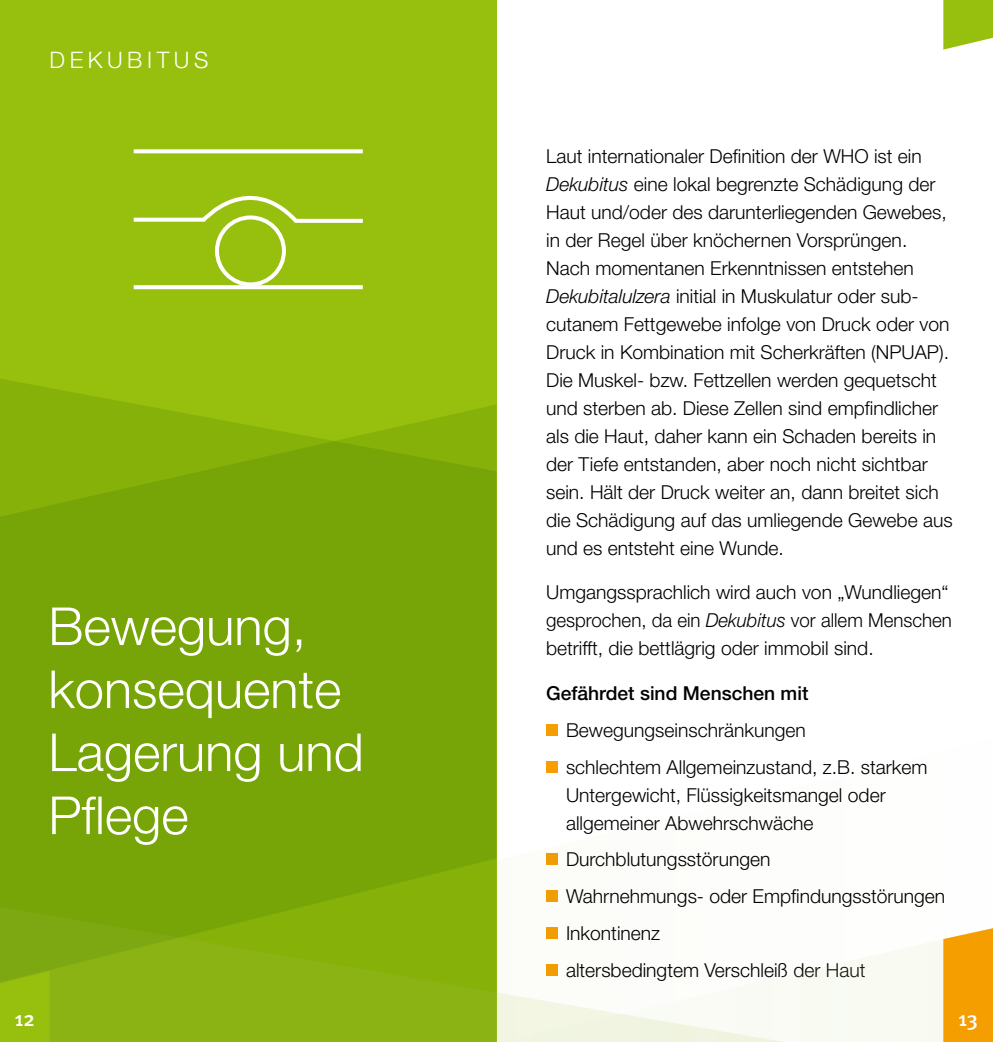
<style>
.page{position:relative;width:993px;height:1042px;background:#fff}
.page>*{position:absolute;margin:0;border:0;box-sizing:border-box;transform-origin:0 0}
.t1{font:300 52.5px/63px "Helvetica Neue";color:#fff}
.t2{font:300 22.75px "Helvetica Neue";letter-spacing:.2em;color:#fff}
.t3{font:500 21px "Meta Plus";color:#fff}
.t4{font:300 19.25px/28px "Helvetica Neue";color:#000}
.t5{font:500 19.25px "Helvetica Neue";color:#000}
.s1{font-style:italic}
</style>
<div class="page">
<div style="left:546px;top:724px;width:11px;height:11px;background:#f49e00"></div>
<svg style="left:496px;top:854px;width:447px;height:188px"></svg>
<svg style="left:943px;top:0;width:49px;height:50px;background:#a4c72c"></svg>
<div style="left:0;top:0;width:496px;height:1042px;background:#97bf0d"></div>
<svg style="left:496px;top:881px;width:374px;height:161px"></svg>
<svg style="left:0;top:379px;width:496px;height:663px;fill:#77a406"></svg>
<svg style="left:0;top:971px;width:50px;height:71px"></svg>
<svg style="left:943px;top:928px;width:49px;height:114px;background:#f4a30e"></svg>
<svg style="left:133px;top:195px;width:230px;height:30px"></svg>
<div style="left:215px;top:215px;width:71px;height:71px;border:4px solid #fff;border-radius:50%"></div>
<svg style="left:134px;top:149px;width:228px;height:4px"></svg>
<svg style="left:134px;top:285px;width:228px;height:4px"></svg>
<p class="t2" style="left:50px;top:46px;width:160px">D ekubit us</p>
<h1 class="t1" style="left:48px;top:594px;width:317px">Bewegung, konsequente<br>Lagerung und<br>Pflege</h1>
<p class="t4" style="left:546px;top:141px;width:408px">Laut internationaler Definition der WHO ist ein <span class="s1">Dekubitus</span> eine lokal begrenzte Schädigung der Haut und/oder des darunterliegenden Gewebes, in der Regel über knöchernen Vorsprüngen.<br>Nach momentanen Erkenntnissen entstehen <span class="s1">Dekubitalulzera</span> initial in Muskulatur oder sub-- cutanem Fettgewebe infolge von Druck oder von Druck in Kombination mit Scherkräften (NPUAP).<br>Die Muskel- bzw. Fettzellen werden gequetscht und sterben ab. Diese Zellen sind empfindlicher als die Haut, daher kann ein Schaden bereits in der Tiefe entstanden, aber noch nicht sichtbar sein. Hält der Druck weiter an, dann breitet sich die Schädigung auf das umliegende Gewebe aus und es entsteht eine Wunde.</p>
<p class="t4" style="left:546px;top:577px;width:407px">Umgangssprachlich wird auch von „Wundliegen“ gesprochen, da ein <span class="s1">Dekubitus</span> vor allem Menschen betrifft, die bettlägrig oder immobil sind.</p>
<p class="t5" style="left:546px;top:682px;width:264px">Gefährdet sind Menschen mit</p>
<p class="t4" style="left:566px;top:711px;width:363px;line-height:36.8px;text-indent:-8px">Bewegungseinschränkungen<br>schlechtem Allgemeinzustand, z.B. starkem</p>
<p class="t4" style="left:566px;top:780px;width:321px;text-indent:-20px">U ntergewicht, Flüssigkeitsmangel oder allgemeiner Abwehrschwäche</p>
<p class="t4" style="left:566px;top:841px;width:380px;line-height:36.8px;text-indent:-8px">Durchblutungsstörungen<br>Wahrnehmungs- oder Empfindungsstörungen<br>Inkontinenz<br>altersbedingtem Verschleiß der Haut</p>
<p class="t3" style="left:15px;top:1006px;width:21px">12</p>
<p class="t3" style="left:958px;top:1006px;width:21px">13</p>
</div>
